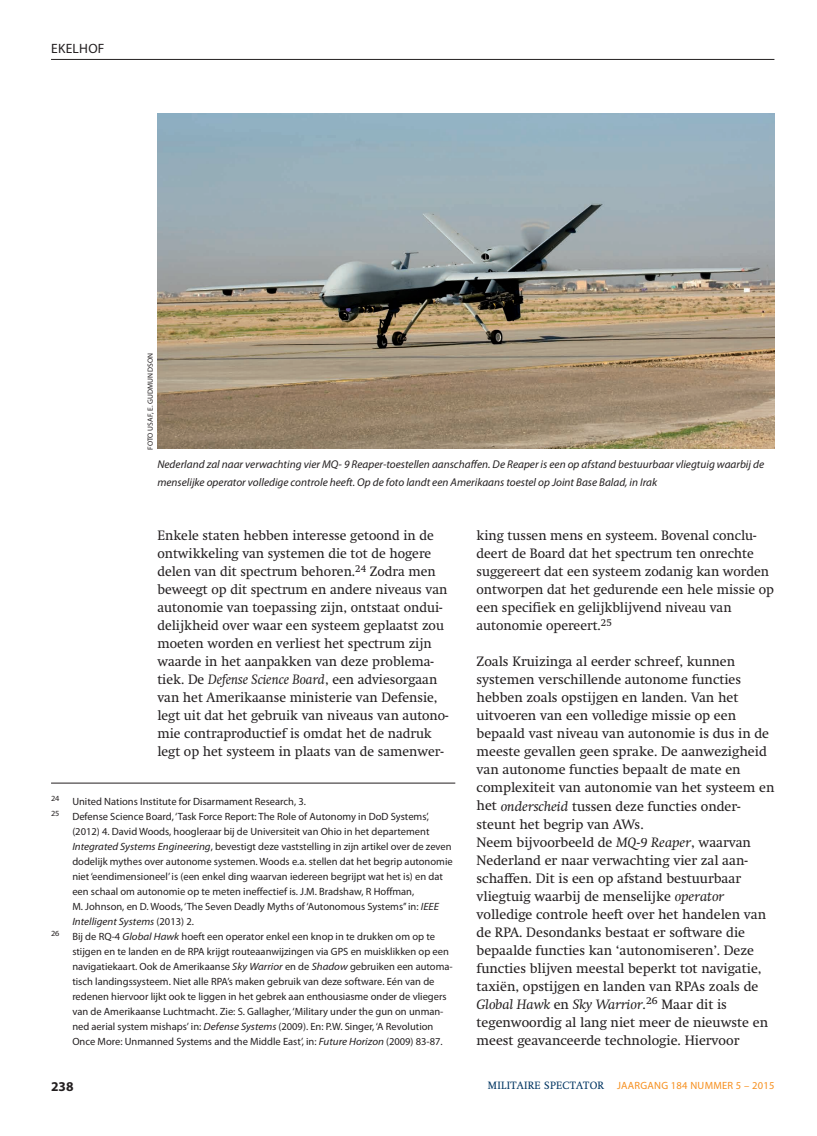
<style>
.page{position:relative;width:817px;height:1136px;background:#fff}
.page>*{position:absolute;margin:0;border:0;box-sizing:border-box;transform-origin:0 0}
.t1{font:13.5px/18px "Swift";color:#231f20}
.t2{font:13.5px "Myriad Pro";letter-spacing:.02em;color:#231f20}
.t3{font:700 13.5px "Myriad Pro";color:#231f20}
.t4{font:italic 11.25px/18px "Myriad Pro";color:#231f20}
.t5{font:10.5px "Myriad Pro";color:#231f20}
.t6{font:10.5px "Myriad Pro";letter-spacing:.025em;color:#f68f1e}
.t7{font:italic 10.5px "Myriad Pro";color:#231f20;scale:1.05 1}
.t8{font:7.5px "Myriad Pro";letter-spacing:.02em;color:#231f20}
.s1{font-style:italic}
.s2{font-style:normal}
.s3{font-family:"Swift";color:#003562}
</style>
<div class="page">
<hr style="left:51px;top:59px;width:723px;height:1px;background:#231f20">
<hr style="left:51px;top:782px;width:404px;height:1px;background:#231f20">
<img style="left:157px;top:114px;width:617px;height:334px">
<p class="t2" style="left:51px;top:41px;width:55px">ekelhof</p>
<p class="t8" style="left:146px;top:450px;width:97px;rotate:-90deg">Foto USAF, E. Gudmundson</p>
<p class="t4" style="left:157px;top:455px;width:608px">Nederland zal naar verwachting vier MQ- 9 Reaper-toestellen aanschaffen. De Reaper is een op afstand bestuurbaar vliegtuig waarbij de menselijke operator volledige controle heeft. Op de foto landt een Amerikaans toestel op Joint Base Balad, in Irak</p>
<p class="t1" style="left:157px;top:526px;width:292px">Enkele staten hebben interesse getoond in de ontwikkeling van systemen die tot de hogere delen van dit spectrum behoren.<sup>24</sup> Zodra men beweegt op dit spectrum en andere niveaus van autonomie van toepassing zijn, ontstaat ondui&shy;delijkheid over waar een systeem geplaatst zou moeten worden en verliest het spectrum zijn waarde in het aanpakken van deze problema&shy;tiek. De <span class="s1">Defense Science Board</span>, een adviesorgaan van het Amerikaanse ministerie van Defensie, legt uit dat het gebruik van niveaus van autono&shy;mie contraproductief is omdat het de nadruk legt op het systeem in plaats van de samenwer-</p>
<p class="t5" style="left:51px;top:795px;width:256px"><sup>24</sup> United Nations Institute for Disarmament Research, 3.</p>
<p class="t5" style="left:51px;top:810px;width:379px"><sup>25</sup> Defense Science Board, ‘Task Force Report: The Role of Autonomy in DoD Systems’,</p>
<p class="t5" style="left:72px;top:825px;width:358px">(2012) 4. David Woods, hoogleraar bij de Universiteit van Ohio in het departement</p>
<p class="t5" style="left:72px;top:840px;width:381px"><span class="s1">Integrated Systems Engineering</span>, bevestigt deze vaststelling in zijn artikel over de zeven</p>
<p class="t5" style="left:72px;top:855px;width:382px">dodelijk mythes over autonome systemen. Woods e.a. stellen dat het begrip autonomie</p>
<p class="t5" style="left:72px;top:870px;width:372px">niet ‘eendimensioneel’ is (een enkel ding waarvan iedereen begrijpt wat het is) en dat</p>
<p class="t5" style="left:72px;top:885px;width:343px">een schaal om autonomie op te meten ineffectief is. J.M. Bradshaw, R Hoffman,</p>
<p class="t5" style="left:72px;top:900px;width:368px">M. Johnson, en D. Woods, ‘The Seven Deadly Myths of ‘Autonomous Systems’’ in: <span class="s1">IEEE</span></p>
<p class="t7" style="left:72px;top:915px;width:117px">Intelligent Systems <span class="s2">(2013) 2.</span></p>
<p class="t5" style="left:51px;top:930px;width:385px"><sup>26</sup> Bij de RQ-4 <span class="s1">Global Hawk</span> hoeft een operator enkel een knop in te drukken om op te</p>
<p class="t5" style="left:72px;top:945px;width:378px">stijgen en te landen en de RPA krijgt routeaanwijzingen via GPS en muisklikken op een</p>
<p class="t5" style="left:72px;top:960px;width:382px">navigatiekaart. Ook de Amerikaanse <span class="s1">Sky Warrior</span> en de <span class="s1">Shadow</span> gebruiken een automa-</p>
<p class="t5" style="left:72px;top:975px;width:363px">tisch landingssysteem. Niet alle RPA’s maken gebruik van deze software. Eén van de</p>
<p class="t5" style="left:72px;top:990px;width:376px">redenen hiervoor lijkt ook te liggen in het gebrek aan enthousiasme onder de vliegers</p>
<p class="t5" style="left:72px;top:1005px;width:372px">van de Amerikaanse Luchtmacht. Zie: S. Gallagher, ‘Military under the gun on unman-</p>
<p class="t5" style="left:72px;top:1020px;width:362px">ned aerial system mishaps’ in: <span class="s1">Defense Systems</span> (2009). En: P.W. Singer, ‘A Revolution</p>
<p class="t5" style="left:72px;top:1035px;width:372px">Once More: Unmanned Systems and the Middle East’, in: <span class="s1">Future Horizon</span> (2009) 83-87.</p>
<p class="t1" style="left:476px;top:526px;width:299px">king tussen mens en systeem. Bovenal conclu&shy;deert de Board dat het spectrum ten onrechte suggereert dat een systeem zodanig kan worden ontworpen dat het gedurende een hele missie op een specifiek en gelijkblijvend niveau van autonomie opereert.<sup>25</sup></p>
<p class="t1" style="left:476px;top:652px;width:299px">Zoals Kruizinga al eerder schreef, kunnen systemen verschillende autonome functies hebben zoals opstijgen en landen. Van het uitvoeren van een volledige missie op een bepaald vast niveau van autonomie is dus in de meeste gevallen geen sprake. De aanwezigheid van autonome functies bepaalt de mate en complexiteit van autonomie van het systeem en het <span class="s1">onderscheid</span> tussen deze functies onder&shy;steunt het begrip van AWs.<br>Neem bijvoorbeeld de <span class="s1">MQ-9 Reaper</span>, waarvan Nederland er naar verwachting vier zal aan&shy;schaffen. Dit is een op afstand bestuurbaar vliegtuig waarbij de menselijke <span class="s1">operator </span>volledige controle heeft over het handelen van de RPA. Desondanks bestaat er software die bepaalde functies kan ‘autonomiseren’. Deze functies blijven meestal beperkt tot navigatie, taxiën, opstijgen en landen van RPAs zoals de <span class="s1">Global Hawk</span> en <span class="s1">Sky Warrior</span>.<sup>26</sup> Maar dit is tegenwoordig al lang niet meer de nieuwste en meest geavanceerde technologie. Hiervoor</p>
<p class="t3" style="left:51px;top:1078px;width:24px">238</p>
<p class="t6" style="left:488px;top:1079px;width:288px"><span class="s3">MILITAIRE SPECTATOR</span> JAARGANG 184 NUMMER 5 – 2015</p>
</div>
